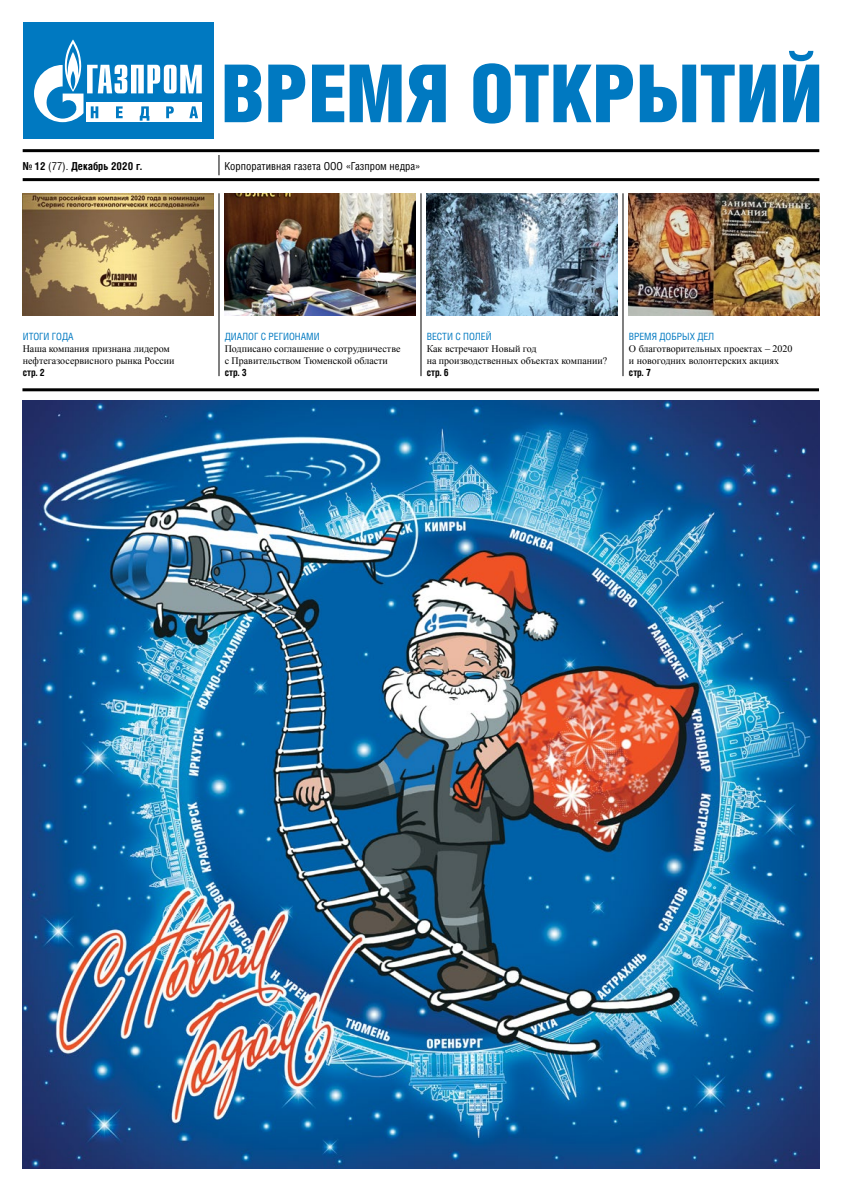
<style>
.page{position:relative;width:842px;height:1191px;background:#fff}
.page>*{position:absolute;margin:0;border:0;box-sizing:border-box;transform-origin:0 0}
.t1{font:11px "Helios Cond";color:#000}
.t2{font:700 11px "Helios Cond";color:#000}
.t3{font:10px/12.2px "Times New Roman";color:#000}
.t4{font:10px "Helios Cond";color:#0079c1}
.t5{font:700 10px "Helios Cond";color:#000}
.s1{font-weight:400}
</style>
<div class="page">
<div style="left:23px;top:23px;width:190px;height:116px;background:#0079c1"></div>
<svg style="left:34px;top:39px;width:168px;height:83px"></svg>
<hr style="left:23px;top:149px;width:796px;height:3px;background:#000">
<hr style="left:23px;top:178px;width:796px;height:3px;background:#000">
<svg style="left:219px;top:155px;width:1px;height:20px"></svg>
<svg style="left:225px;top:65px;width:37px;height:57px"></svg>
<svg style="left:268px;top:65px;width:37px;height:57px"></svg>
<svg style="left:312px;top:65px;width:32px;height:57px"></svg>
<svg style="left:350px;top:65px;width:96px;height:57px"></svg>
<svg style="left:473px;top:63px;width:160px;height:61px"></svg>
<svg style="left:640px;top:65px;width:136px;height:57px"></svg>
<svg style="left:783px;top:51px;width:36px;height:71px"></svg>
<hr style="left:22px;top:388px;width:797px;height:3px;background:#000">
<img style="left:225px;top:193px;width:190px;height:122px">
<img style="left:23px;top:193px;width:190px;height:122px">
<img style="left:427px;top:193px;width:190px;height:122px">
<img style="left:629px;top:193px;width:190px;height:122px">
<hr style="left:219px;top:193px;width:1px;height:183px;background:#000">
<hr style="left:623px;top:193px;width:1px;height:183px;background:#000">
<hr style="left:421px;top:193px;width:1px;height:183px;background:#000">
<img style="left:23px;top:400px;width:796px;height:768px">
<p class="t2" style="left:23px;top:159px;width:121px">№ 12 <span class="s1">(77).</span> Декабрь 2020 г.</p>
<p class="t1" style="left:225px;top:159px;width:197px">Корпоративная газета ООО «Газпром недра»</p>
<p class="t4" style="left:23px;top:330px;width:52px">ИТОГИ ГОДА</p>
<p class="t4" style="left:225px;top:330px;width:96px">ДИАЛОГ С РЕГИОНАМИ</p>
<p class="t4" style="left:427px;top:330px;width:67px">ВЕСТИ С ПОЛЕЙ</p>
<p class="t4" style="left:629px;top:330px;width:87px">ВРЕМЯ ДОБРЫХ ДЕЛ</p>
<p class="t3" style="left:23px;top:342px;width:153px">Наша компания признана лидером нефтегазосервисного рынка России</p>
<p class="t3" style="left:225px;top:342px;width:177px">Подписано соглашение о сотрудничестве с Правительством Тюменской области</p>
<p class="t3" style="left:427px;top:342px;width:182px">Как встречают Новый год<br>на производственных объектах компании?</p>
<p class="t3" style="left:629px;top:342px;width:165px">О благотворительных проектах – 2020 и новогодних волонтерских акциях</p>
<p class="t5" style="left:23px;top:366px;width:24px">стр. 2</p>
<p class="t5" style="left:225px;top:366px;width:24px">стр. 3</p>
<p class="t5" style="left:427px;top:366px;width:24px">стр. 6</p>
<p class="t5" style="left:629px;top:366px;width:23px">стр. 7</p>
</div>
